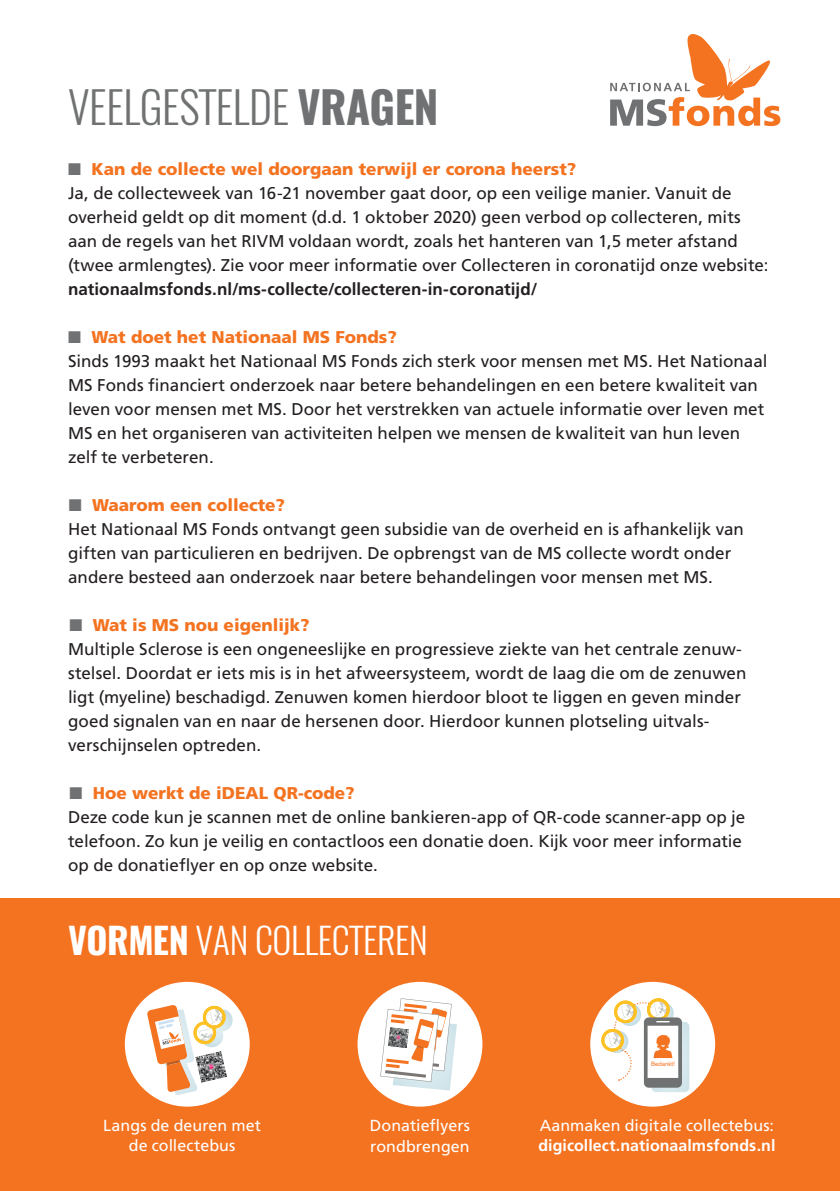
<style>
.page{position:relative;width:840px;height:1191px;background:#fff}
.page>*{position:absolute;margin:0;border:0;box-sizing:border-box;transform-origin:0 0}
.t1{font:300 44px "Oswald";letter-spacing:-.01em;color:#6f7172}
.t2{font:300 36px "Oswald";letter-spacing:-.01em;color:#fff}
.t3{font:17px/24px "Frutiger LT Std";color:#231f20}
.t4{font:700 17px "Frutiger LT Std";color:#231f20}
.t5{font:16px/20px "Frutiger LT Std";letter-spacing:.005em;color:#fff;text-align:center}
.t6{font:700 16px "Frutiger LT Std";color:#fff}
.t7{font:6px "Helvetica";color:#f47321}
.s1{font-weight:700}
.s2{color:#6f7172}
.s3{font-weight:900;color:#f47321}
</style>
<div class="page">
<div style="left:0;top:899px;width:839px;height:292px;background:#f47321"></div>
<svg style="left:610px;top:34px;width:170px;height:92px"></svg>
<div style="left:590px;top:981px;width:124px;height:125px;background:#fff;border-radius:50%"></div>
<div style="left:125px;top:981px;width:124px;height:125px;background:#fff;border-radius:50%"></div>
<div style="left:357px;top:981px;width:125px;height:125px;background:#fff;border-radius:50%"></div>
<svg style="left:380px;top:998px;width:76px;height:92px"></svg>
<svg style="left:147px;top:1005px;width:87px;height:90px"></svg>
<img style="left:195px;top:1051px;width:32px;height:31px">
<img style="left:388px;top:1027px;width:20px;height:21px">
<svg style="left:599px;top:996px;width:90px;height:96px"></svg>
<h1 class="t1" style="left:68px;top:78px;width:372px">VEELGESTELDE <span class="s1">VRAGEN</span></h1>
<p class="t3" style="left:68px;top:157px;width:701px"><span class="s2">■</span> <span class="s3">Kan de collecte wel doorgaan terwijl er corona heerst?<br></span>Ja, de collecteweek van 16-21 november gaat door, op een veilige manier. Vanuit de overheid geldt op dit moment (d.d. 1 oktober 2020) geen verbod op collecteren, mits aan de regels van het RIVM voldaan wordt, zoals het hanteren van 1,5 meter afstand (twee armlengtes). Zie voor meer informatie over Collecteren in coronatijd onze website:</p>
<p class="t4" style="left:68px;top:279px;width:470px">nationaalmsfonds.nl/ms-collecte/collecteren-in-coronatijd/</p>
<p class="t3" style="left:68px;top:325px;width:700px"><span class="s2">■</span> <span class="s3">Wat doet het Nationaal MS Fonds?<br></span>Sinds 1993 maakt het Nationaal MS Fonds zich sterk voor mensen met MS. Het Nationaal MS Fonds financiert onderzoek naar betere behandelingen en een betere kwaliteit van leven voor mensen met MS. Door het verstrekken van actuele informatie over leven met MS en het organiseren van activiteiten helpen we mensen de kwaliteit van hun leven zelf te verbeteren.</p>
<p class="t3" style="left:68px;top:493px;width:677px"><span class="s2">■</span> <span class="s3">Waarom een collecte?<br></span>Het Nationaal MS Fonds ontvangt geen subsidie van de overheid en is afhankelijk van giften van particulieren en bedrijven. De opbrengst van de MS collecte wordt onder andere besteed aan onderzoek naar betere behandelingen voor mensen met MS.</p>
<p class="t3" style="left:68px;top:613px;width:679px"><span class="s2">■</span> <span class="s3">Wat is MS nou eigenlijk?<br></span>Multiple Sclerose is een ongeneeslijke en progressieve ziekte van het centrale zenuw&shy;stelsel. Doordat er iets mis is in het afweersysteem, wordt de laag die om de zenuwen ligt (myeline) beschadigd. Zenuwen komen hierdoor bloot te liggen en geven minder goed signalen van en naar de hersenen door. Hierdoor kunnen plotseling uitvals&shy;verschijnselen optreden.</p>
<p class="t3" style="left:68px;top:781px;width:678px"><span class="s2">■</span> <span class="s3">Hoe werkt de iDEAL QR-code?<br></span>Deze code kun je scannen met de online bankieren-app of QR-code scanner-app op je telefoon. Zo kun je veilig en contactloos een donatie doen. Kijk voor meer informatie op de donatieflyer en op onze website.</p>
<h2 class="t2" style="left:68px;top:916px;width:361px"><span class="s1">VORMEN</span> VAN COLLECTEREN</h2>
<p class="t7" style="left:650px;top:1059px;width:25px">Bedankt!</p>
<p class="t5" style="left:103px;top:1115px;width:159px">Langs de deuren met de collectebus</p>
<p class="t5" style="left:369px;top:1114px;width:102px;line-height:21px;text-align:left">Donatieflyers rondbrengen</p>
<p class="t5" style="left:539px;top:1115px;width:235px">Aanmaken digitale collectebus:</p>
<p class="t6" style="left:538px;top:1135px;width:238px">digicollect.nationaalmsfonds.nl</p>
</div>
